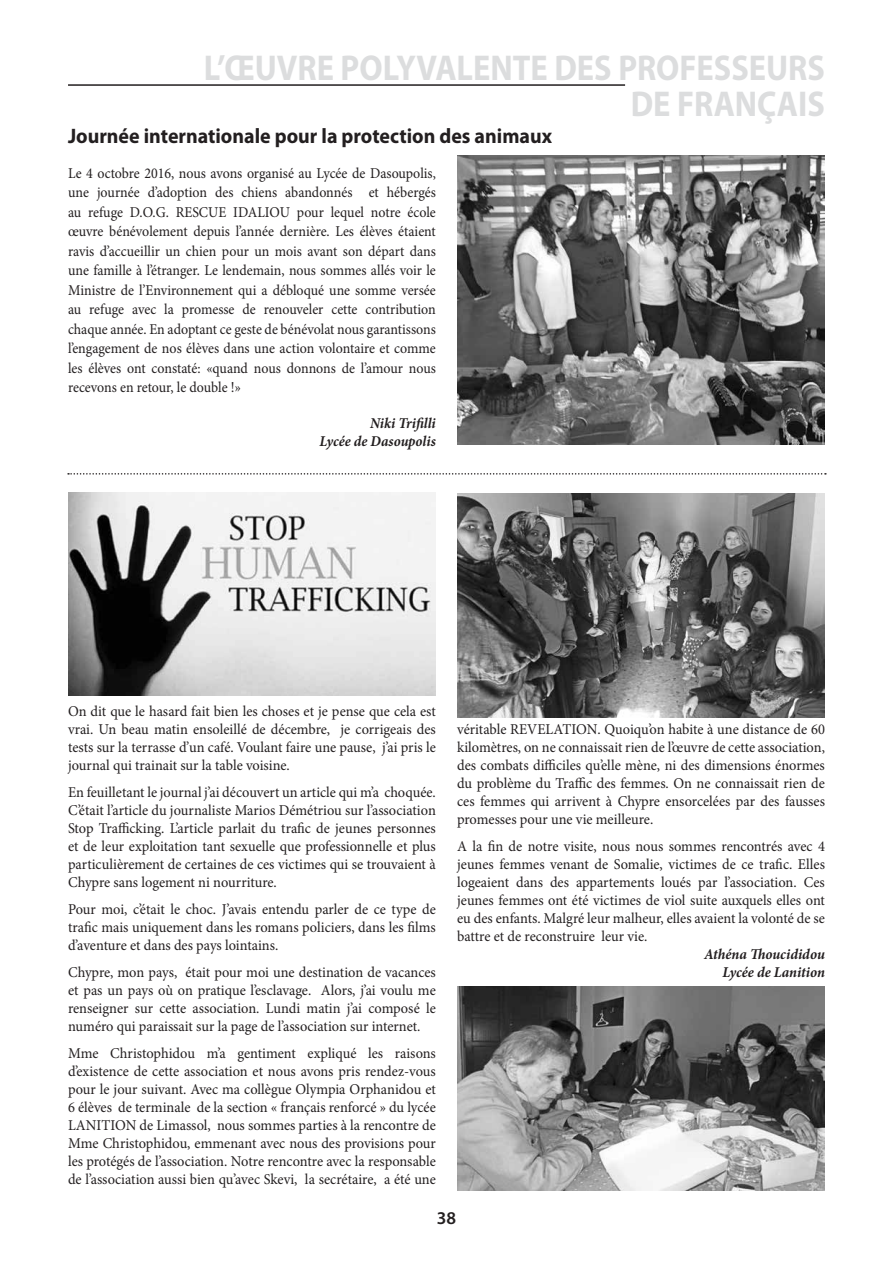
<style>
.page{position:relative;width:893px;height:1263px;background:#fff}
.page>*{position:absolute;margin:0;border:0;box-sizing:border-box;transform-origin:0 0}
.t1{font:700 36px/36px "Myriad Pro";color:#dcddde;text-align:right;scale:.9 1}
.t2{font:700 21px "Myriad Pro";color:#231f20;scale:.95 1}
.t3{font:600 18px "Myriad Pro";color:#231f20}
.t4{font:15px/18px "Minion Pro";color:#231f20;text-align:justify;scale:.96 1}
.t5{font:15px/19.5px "Minion Pro";color:#231f20;text-align:justify;scale:.93 1}
.t6{font:italic 700 15px/18px "Minion Pro";letter-spacing:-.005em;color:#231f20;text-align:right;scale:.96 1}
.t7{font:italic 700 15px/18px "Minion Pro";letter-spacing:-.005em;color:#231f20;text-align:right;scale:.95 1}
</style>
<div class="page">
<img style="left:68px;top:492px;width:368px;height:203px">
<hr style="left:68px;top:84px;width:557px;height:2px;background:#231f20">
<img style="left:457px;top:155px;width:368px;height:289px">
<svg style="left:68px;top:473px;width:758px;height:2px"></svg>
<img style="left:457px;top:493px;width:368px;height:224px">
<img style="left:457px;top:986px;width:368px;height:205px">
<h1 class="t1" style="left:204px;top:49px;width:692px">L’ŒUVRE POLYVALENTE DES PROFESSEURS<br>DE FRANÇAIS</h1>
<h2 class="t2" style="left:68px;top:123px;width:511px">Journée internationale pour la protection des animaux</h2>
<p class="t5" style="left:68px;top:163px;width:397px">Le 4 octobre 2016, nous avons organisé au Lycée de Dasoupolis, une journée d’adoption des chiens abandonnés et hébergés au refuge D.O.G. RESCUE IDALIOU pour lequel notre école œuvre bénévolement depuis l’année dernière. Les élèves étaient ravis d’accueillir un chien pour un mois avant son départ dans une famille à l’étranger. Le lendemain, nous sommes allés voir le Ministre de l’Environnement qui a débloqué une somme versée au refuge avec la promesse de renouveler cette contribution chaque année. En adoptant ce geste de bénévolat nous garantissons l’engagement de nos élèves dans une action volontaire et comme les élèves ont constaté: «quand nous donnons de l’amour nous recevons en retour, le double !»</p>
<p class="t7" style="left:319px;top:414px;width:124px">Niki Trifilli<br>Lycée de Dasoupolis</p>
<p class="t4" style="left:68px;top:702px;width:385px">On dit que le hasard fait bien les choses et je pense que cela est vrai. Un beau matin ensoleillé de décembre, je corrigeais des tests sur la terrasse d’un café. Voulant faire une pause, j’ai pris le journal qui trainait sur la table voisine.</p>
<p class="t4" style="left:68px;top:783px;width:385px">En feuilletant le journal j’ai découvert un article qui m’a choquée.<br>C’était l’article du journaliste Marios Démétriou sur l’association Stop Trafficking. L’article parlait du trafic de jeunes personnes et de leur exploitation tant sexuelle que professionnelle et plus particulièrement de certaines de ces victimes qui se trouvaient à Chypre sans logement ni nourriture.</p>
<p class="t4" style="left:68px;top:900px;width:385px">Pour moi, c’était le choc. J’avais entendu parler de ce type de trafic mais uniquement dans les romans policiers, dans les films d’aventure et dans des pays lointains.</p>
<p class="t4" style="left:68px;top:963px;width:385px">Chypre, mon pays, était pour moi une destination de vacances et pas un pays où on pratique l’esclavage. Alors, j’ai voulu me renseigner sur cette association. Lundi matin j’ai composé le numéro qui paraissait sur la page de l’association sur internet.</p>
<p class="t4" style="left:68px;top:1044px;width:385px">Mme Christophidou m’a gentiment expliqué les raisons d’existence de cette association et nous avons pris rendez-vous pour le jour suivant. Avec ma collègue Olympia Orphanidou et 6 élèves de terminale de la section « français renforcé » du lycée LANITION de Limassol, nous sommes parties à la rencontre de Mme Christophidou, emmenant avec nous des provisions pour les protégés de l’association. Notre rencontre avec la responsable de l’association aussi bien qu’avec Skevi, la secrétaire, a été une</p>
<p class="t4" style="left:457px;top:720px;width:385px">véritable REVELATION. Quoiqu’on habite à une distance de 60 kilomètres, on ne connaissait rien de l’œuvre de cette association, des combats difficiles qu’elle mène, ni des dimensions énormes du problème du Traffic des femmes. On ne connaissait rien de ces femmes qui arrivent à Chypre ensorcelées par des fausses promesses pour une vie meilleure.</p>
<p class="t4" style="left:457px;top:837px;width:385px">A la fin de notre visite, nous nous sommes rencontrés avec 4 jeunes femmes venant de Somalie, victimes de ce trafic. Elles logeaient dans des appartements loués par l’association. Ces jeunes femmes ont été victimes de viol suite auxquels elles ont eu des enfants. Malgré leur malheur, elles avaient la volonté de se battre et de reconstruire leur vie.</p>
<p class="t6" style="left:704px;top:945px;width:127px">Athéna Thoucididou<br>Lycée de Lanition</p>
<p class="t3" style="left:437px;top:1206px;width:21px">38</p>
</div>
